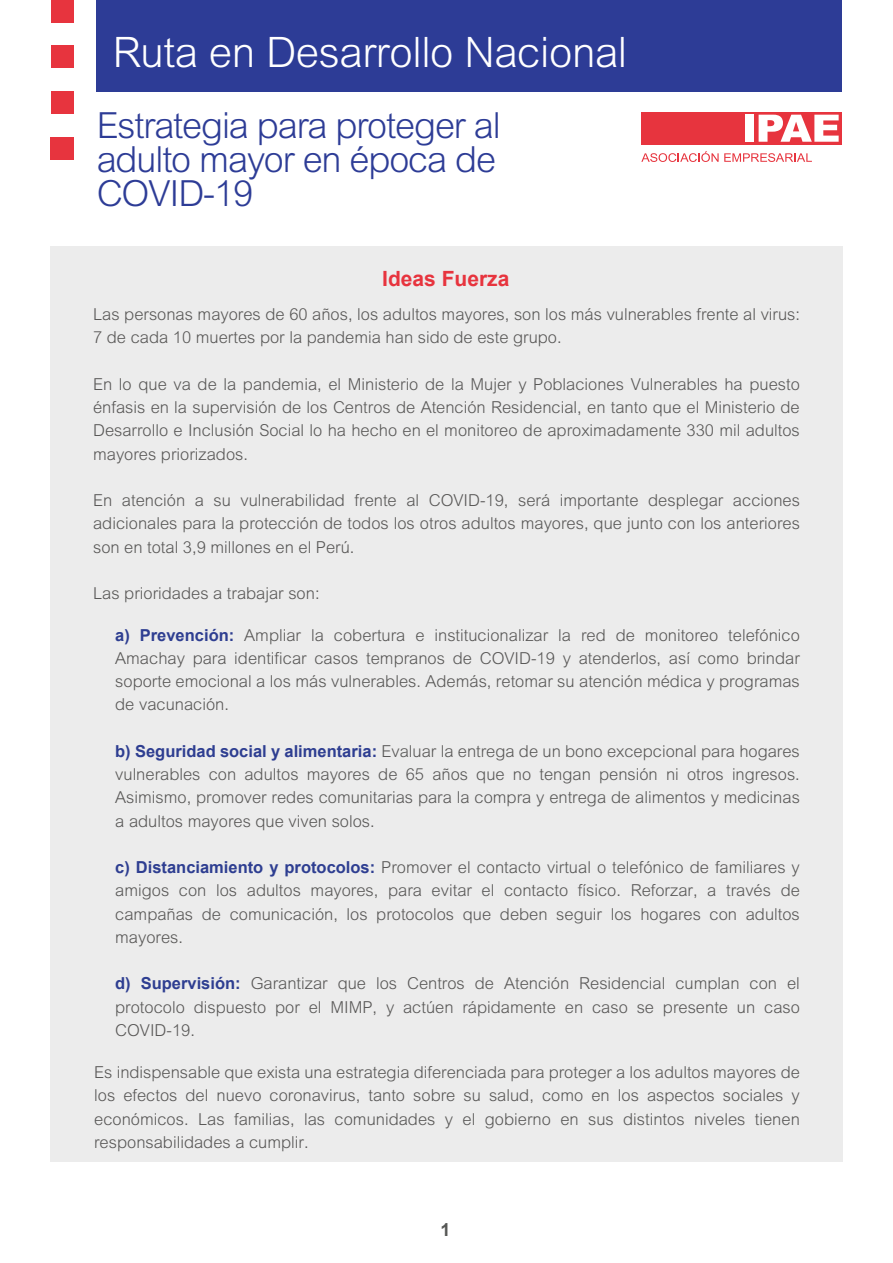
<style>
.page{position:relative;width:893px;height:1263px;background:#fff}
.page>*{position:absolute;margin:0;border:0;box-sizing:border-box;transform-origin:0 0}
.t1{font:300 42px "Arial MT Std";letter-spacing:-.01em;color:#fff}
.t2{font:300 36px/34.5px "Arial MT Std";letter-spacing:-.03em;color:#2d3c96}
.t3{font:700 21px "Arial";color:#e7343e}
.t4{font:700 18px "Arial";color:#575856}
.t5{font:300 16.5px/23.2px "Arial MT Std";color:#585756;text-align:justify}
.s1{font-family:"Arial";font-weight:700;color:#2e3e91}
</style>
<div class="page">
<div style="left:50px;top:247px;width:792px;height:915px;background:#ececec"></div>
<div style="left:97px;top:0;width:745px;height:92px;background:#2d3c96"></div>
<div style="left:641px;top:112px;width:201px;height:33px;background:#e7343e"></div>
<div style="left:745px;top:115px;width:9px;height:27px;background:#fff"></div>
<svg style="left:759px;top:115px;width:80px;height:27px"></svg>
<svg style="left:641px;top:151px;width:171px;height:11px"></svg>
<div style="left:51px;top:0;width:23px;height:23px;background:#e7343e"></div>
<div style="left:51px;top:46px;width:23px;height:22px;background:#e7343e"></div>
<div style="left:51px;top:91px;width:23px;height:23px;background:#e7343e"></div>
<div style="left:50px;top:137px;width:23px;height:22px;background:#e7343e"></div>
<div style="left:51px;top:137px;width:23px;height:22px;background:#e7343e"></div>
<h1 class="t1" style="left:113px;top:28px;width:516px">Ruta en Desarrollo Nacional</h1>
<h2 class="t2" style="left:97px;top:108px;width:406px">Estrategia para proteger al adulto mayor en época de<br>COVID-19</h2>
<p class="t3" style="left:382px;top:263px;width:129px">Ideas Fuerza</p>
<p class="t5" style="left:93px;top:303px;width:709px">Las personas mayores de 60 años, los adultos mayores, son los más vulnerables frente al virus:<br>7 de cada 10 muertes por la pandemia han sido de este grupo.</p>
<p class="t5" style="left:93px;top:372px;width:708px">En lo que va de la pandemia, el Ministerio de la Mujer y Poblaciones Vulnerables ha puesto énfasis en la supervisión de los Centros de Atención Residencial, en tanto que el Ministerio de Desarrollo e Inclusión Social lo ha hecho en el monitoreo de aproximadamente 330 mil adultos mayores priorizados.</p>
<p class="t5" style="left:93px;top:489px;width:708px">En atención a su vulnerabilidad frente al COVID-19, será importante desplegar acciones adicionales para la protección de todos los otros adultos mayores, que junto con los anteriores son en total 3,9 millones en el Perú.</p>
<p class="t5" style="left:93px;top:582px;width:228px">Las prioridades a trabajar son:</p>
<p class="t5" style="left:115px;top:623px;width:686px"><span class="s1">a) Prevención:</span> Ampliar la cobertura e institucionalizar la red de monitoreo telefónico Amachay para identificar casos tempranos de COVID-19 y atenderlos, así como brindar soporte emocional a los más vulnerables. Además, retomar su atención médica y programas de vacunación.</p>
<p class="t5" style="left:115px;top:739px;width:686px"><span class="s1">b) Seguridad social y alimentaria:</span> Evaluar la entrega de un bono excepcional para hogares vulnerables con adultos mayores de 65 años que no tengan pensión ni otros ingresos.<br>Asimismo, promover redes comunitarias para la compra y entrega de alimentos y medicinas a adultos mayores que viven solos.</p>
<p class="t5" style="left:115px;top:855px;width:686px"><span class="s1">c) Distanciamiento y protocolos:</span> Promover el contacto virtual o telefónico de familiares y amigos con los adultos mayores, para evitar el contacto físico. Reforzar, a través de campañas de comunicación, los protocolos que deben seguir los hogares con adultos mayores.</p>
<p class="t5" style="left:115px;top:972px;width:686px"><span class="s1">d) Supervisión:</span> Garantizar que los Centros de Atención Residencial cumplan con el protocolo dispuesto por el MIMP, y actúen rápidamente en caso se presente un caso COVID-19.</p>
<p class="t5" style="left:94px;top:1060px;width:707px">Es indispensable que exista una estrategia diferenciada para proteger a los adultos mayores de los efectos del nuevo coronavirus, tanto sobre su salud, como en los aspectos sociales y económicos. Las familias, las comunidades y el gobierno en sus distintos niveles tienen responsabilidades a cumplir.</p>
<p class="t4" style="left:440px;top:1217px;width:12px">1</p>
</div>
